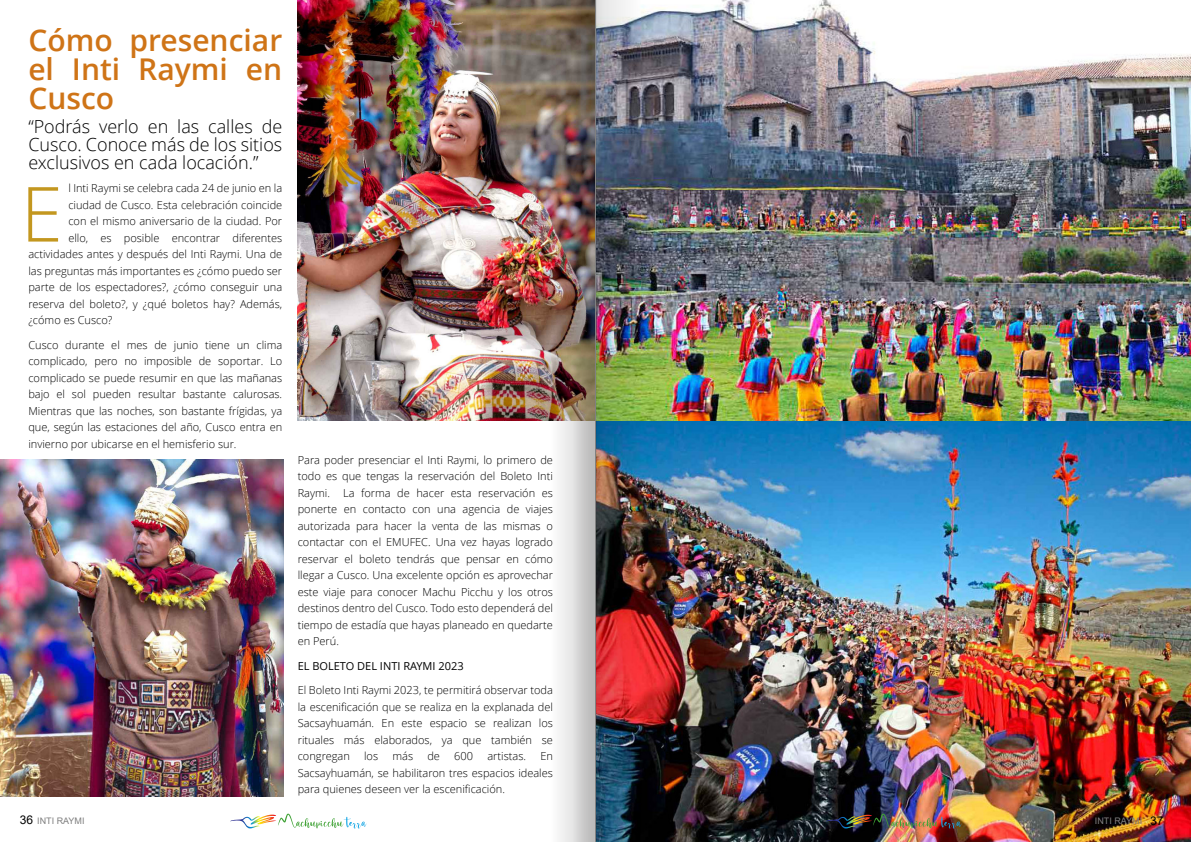
<style>
.page{position:relative;width:1191px;height:842px;background:#fff}
.page>*{position:absolute;margin:0;border:0;box-sizing:border-box;transform-origin:0 0}
.t1{font:300 76.2px "Open Sans";color:#c3971f}
.t2{font:600 30px/29px "Open Sans";color:#cf7417;text-align:justify}
.t3{font:300 18px/18px "Open Sans";color:#000;text-align:justify}
.t4{font:300 11px/16.5px "Open Sans";color:#000;text-align:justify}
.t5{font:11px "Open Sans";color:#000}
.t6{font:9px "Arial";color:#808080}
.s1{font-size:12px;color:#000}
</style>
<div class="page">
<img style="left:298px;top:0;width:252px;height:421px">
<img style="left:641px;top:0;width:550px;height:842px">
<svg style="left:230px;top:814px;width:136px;height:14px"></svg>
<img style="left:825px;top:814px;width:136px;height:14px">
<img style="left:550px;top:0;width:91px;height:842px">
<hr style="left:595px;top:0;width:1px;height:842px;background:#808080">
<img style="left:0;top:460px;width:283px;height:337px">
<h2 class="t2" style="left:28px;top:29px;width:255px">Cómo presenciar el Inti Raymi en Cusco</h2>
<h3 class="t3" style="left:28px;top:119px;width:255px">“Podrás verlo en las calles de Cusco. Conoce más de los sitios exclusivos en cada locación.”</h3>
<h1 class="t1" style="left:21px;top:183px;width:44px">E</h1>
<p class="t4" style="left:68px;top:181px;width:215px">l Inti Raymi se celebra cada 24 de junio en la</p>
<p class="t4" style="left:68px;top:197px;width:215px">ciudad de Cusco. Esta celebración coincide</p>
<p class="t4" style="left:68px;top:214px;width:215px">con el mismo aniversario de la ciudad. Por</p>
<p class="t4" style="left:68px;top:230px;width:215px">ello, es posible encontrar diferentes</p>
<p class="t4" style="left:28px;top:247px;width:255px">actividades antes y después del Inti Raymi. Una de</p>
<p class="t4" style="left:28px;top:263px;width:255px">las preguntas más importantes es ¿cómo puedo ser</p>
<p class="t4" style="left:28px;top:280px;width:255px">parte de los espectadores?, ¿cómo conseguir una</p>
<p class="t4" style="left:28px;top:296px;width:255px">reserva del boleto?, y ¿qué boletos hay? Además,</p>
<p class="t4" style="left:28px;top:313px;width:86px">¿cómo es Cusco?</p>
<p class="t4" style="left:28px;top:337px;width:255px">Cusco durante el mes de junio tiene un clima complicado, pero no imposible de soportar. Lo complicado se puede resumir en que las mañanas bajo el sol pueden resultar bastante calurosas.<br>Mientras que las noches, son bastante frígidas, ya que, según las estaciones del año, Cusco entra en invierno por ubicarse en el hemisferio sur.</p>
<p class="t4" style="left:298px;top:452px;width:257px">Para poder presenciar el Inti Raymi, lo primero de todo es que tengas la reservación del Boleto Inti Raymi. La forma de hacer esta reservación es ponerte en contacto con una agencia de viajes autorizada para hacer la venta de las mismas o contactar con el EMUFEC. Una vez hayas logrado reservar el boleto tendrás que pensar en cómo llegar a Cusco. Una excelente opción es aprovechar este viaje para conocer Machu Picchu y los otros destinos dentro del Cusco. Todo esto dependerá del tiempo de estadía que hayas planeado en quedarte en Perú.</p>
<p class="t5" style="left:298px;top:661px;width:167px">EL BOLETO DEL INTI RAYMI 2023</p>
<p class="t4" style="left:298px;top:683px;width:257px">El Boleto Inti Raymi 2023, te permitirá observar toda la escenificación que se realiza en la explanada del Sacsayhuamán. En este espacio se realizan los rituales más elaborados, ya que también se congregan</p>
<p class="t4" style="left:364px;top:749px;width:16px">los</p>
<p class="t4" style="left:392px;top:749px;width:22px">más</p>
<p class="t4" style="left:427px;top:749px;width:14px">de</p>
<p class="t4" style="left:454px;top:749px;width:20px">600</p>
<p class="t4" style="left:487px;top:749px;width:40px">artistas.</p>
<p class="t4" style="left:298px;top:749px;width:257px;text-indent:243px">En Sacsayhuamán, se habilitaron tres espacios ideales para quienes deseen ver la escenificación.</p>
<p class="t6" style="left:20px;top:817px;width:66px"><span class="s1">36</span> INTI RAYMI</p>
<p class="t6" style="left:1094px;top:817px;width:70px">INTI RAYMI <span class="s1">37</span></p>
</div>
